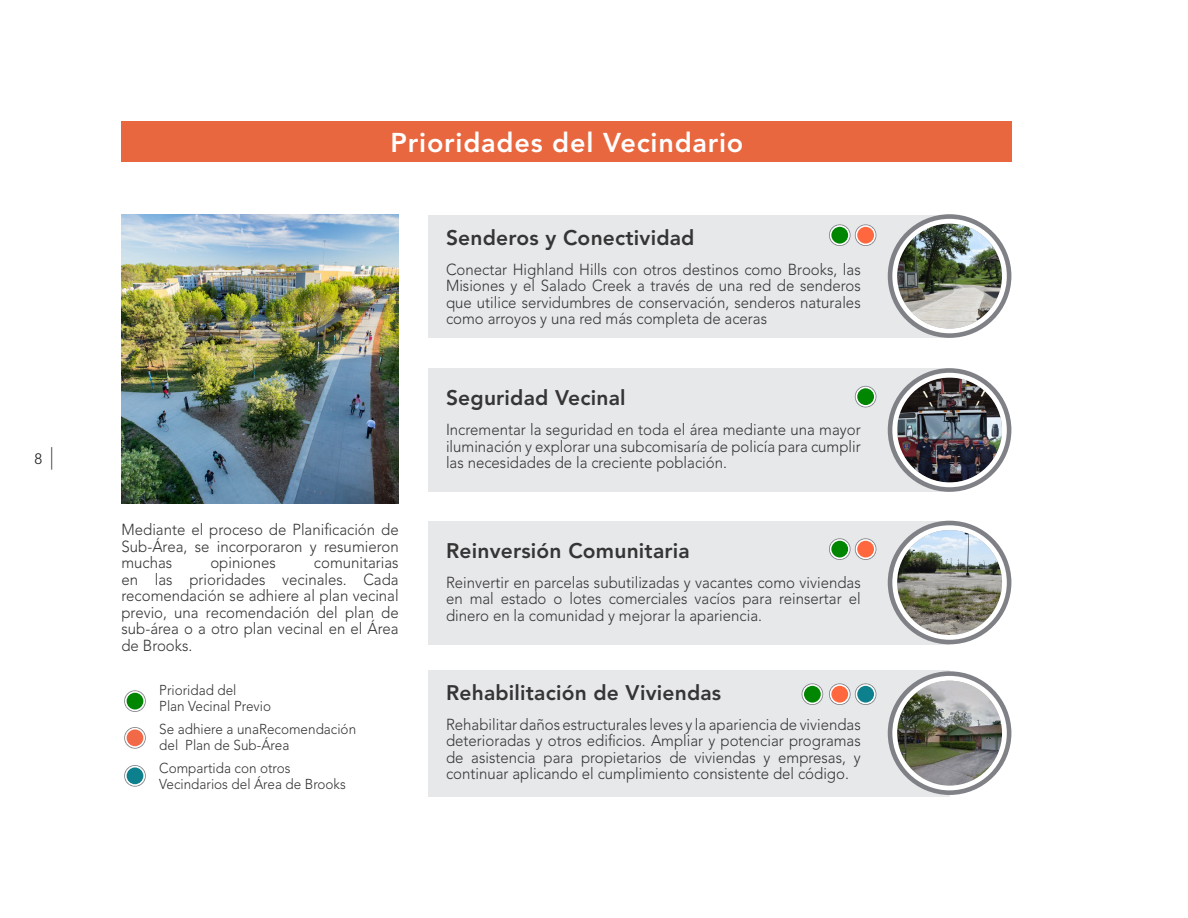
<style>
.page{position:relative;width:1188px;height:918px;background:#fff}
.page>*{position:absolute;margin:0;border:0;box-sizing:border-box;transform-origin:0 0}
.Page_Heading{font:800 27px "Avenir LT Std";letter-spacing:.03em;color:#fff}
.Normal_Paragraph{font:800 21px "Avenir LT Std";letter-spacing:.01em;color:#363536}
.Normal_Paragraph-2{font:300 15.9px/16.5px "Avenir LT Std";color:#363536;text-align:justify;scale:.94 1}
.Page_Numbers{font:300 15px "Avenir LT Std";color:#231f20}
.Normal_Paragraph-3{font:300 14.25px/16.5px "Avenir LT Std";color:#363536;scale:.94 1}
.s1{font-size:22.5px}
</style>
<div class="page">
<div style="left:122px;top:122px;width:890px;height:40px;background:#e9673e"></div>
<img style="left:122px;top:214px;width:277px;height:289px">
<div style="left:428px;top:368px;width:522px;height:124px;background:#e7e8ea"></div>
<div style="left:428px;top:215px;width:522px;height:123px;background:#e7e8ea"></div>
<div style="left:428px;top:521px;width:522px;height:123px;background:#e7e8ea"></div>
<div style="left:428px;top:670px;width:522px;height:126px;background:#e7e8ea"></div>
<svg style="left:888px;top:368px;width:123px;height:124px;fill:#818287"></svg>
<svg style="left:888px;top:214px;width:123px;height:124px;fill:#808186"></svg>
<svg style="left:888px;top:521px;width:123px;height:123px;fill:#808186"></svg>
<svg style="left:888px;top:671px;width:123px;height:124px;fill:#808186"></svg>
<img style="left:897px;top:378px;width:105px;height:104px;border-radius:52px">
<div style="left:892px;top:373px;width:115px;height:114px;border:5px solid #fff;border-radius:50%"></div>
<img style="left:897px;top:224px;width:105px;height:105px;border-radius:52px">
<div style="left:892px;top:219px;width:115px;height:114px;border:5px solid #fff;border-radius:50%"></div>
<img style="left:897px;top:530px;width:105px;height:105px;border-radius:52px">
<div style="left:892px;top:525px;width:115px;height:115px;border:5px solid #fff;border-radius:50%"></div>
<img style="left:897px;top:681px;width:105px;height:105px;border-radius:52px">
<div style="left:892px;top:676px;width:115px;height:114px;border:5px solid #fff;border-radius:50%"></div>
<svg style="left:855px;top:683px;width:21px;height:22px"></svg>
<div style="left:856px;top:685px;width:19px;height:18px;background:#0d808d;border-radius:50%"></div>
<div style="left:856px;top:684px;width:20px;height:20px;border:2px solid #fff;border-radius:50%"></div>
<svg style="left:855px;top:224px;width:21px;height:22px"></svg>
<div style="left:856px;top:226px;width:19px;height:18px;background:#ff683e;border-radius:50%"></div>
<div style="left:856px;top:225px;width:20px;height:20px;border:2px solid #fff;border-radius:50%"></div>
<svg style="left:855px;top:386px;width:21px;height:21px"></svg>
<div style="left:856px;top:387px;width:19px;height:19px;background:#008600;border-radius:50%"></div>
<div style="left:856px;top:387px;width:20px;height:20px;border:2px solid #fff;border-radius:50%"></div>
<svg style="left:855px;top:538px;width:21px;height:22px"></svg>
<div style="left:856px;top:540px;width:19px;height:18px;background:#ff683e;border-radius:50%"></div>
<div style="left:856px;top:539px;width:20px;height:20px;border:2px solid #fff;border-radius:50%"></div>
<svg style="left:829px;top:683px;width:22px;height:22px"></svg>
<div style="left:831px;top:685px;width:18px;height:18px;background:#ff683e;border-radius:50%"></div>
<div style="left:830px;top:684px;width:20px;height:20px;border:2px solid #fff;border-radius:50%"></div>
<svg style="left:829px;top:224px;width:22px;height:22px"></svg>
<div style="left:831px;top:226px;width:18px;height:18px;background:#008600;border-radius:50%"></div>
<div style="left:830px;top:225px;width:20px;height:20px;border:2px solid #fff;border-radius:50%"></div>
<svg style="left:124px;top:690px;width:22px;height:22px"></svg>
<div style="left:126px;top:692px;width:18px;height:18px;background:#008600;border-radius:50%"></div>
<div style="left:125px;top:691px;width:20px;height:20px;border:2px solid #fff;border-radius:50%"></div>
<svg style="left:829px;top:538px;width:22px;height:22px"></svg>
<div style="left:831px;top:540px;width:18px;height:18px;background:#008600;border-radius:50%"></div>
<div style="left:830px;top:539px;width:20px;height:20px;border:2px solid #fff;border-radius:50%"></div>
<svg style="left:802px;top:683px;width:21px;height:22px"></svg>
<div style="left:803px;top:685px;width:19px;height:18px;background:#008600;border-radius:50%"></div>
<div style="left:802px;top:684px;width:20px;height:20px;border:2px solid #fff;border-radius:50%"></div>
<svg style="left:124px;top:727px;width:22px;height:22px"></svg>
<div style="left:126px;top:729px;width:18px;height:18px;background:#f16947;border-radius:50%"></div>
<div style="left:125px;top:728px;width:20px;height:20px;border:2px solid #fff;border-radius:50%"></div>
<svg style="left:124px;top:765px;width:22px;height:22px"></svg>
<div style="left:126px;top:767px;width:18px;height:18px;background:#0d808d;border-radius:50%"></div>
<div style="left:125px;top:766px;width:20px;height:20px;border:2px solid #fff;border-radius:50%"></div>
<p class="Page_Numbers" style="left:34px;top:450px;width:20px">8 <span class="s1">|</span></p>
<p class="Page_Heading" style="left:391px;top:127px;width:354px">Prioridades del Vecindario</p>
<p class="Normal_Paragraph" style="left:446px;top:225px;width:250px">Senderos y Conectividad</p>
<p class="Normal_Paragraph-2" style="left:446px;top:261px;width:443px">Conectar Highland Hills con otros destinos como Brooks, las Misiones y el Salado Creek a través de una red de senderos que utilice servidumbres de conservación, senderos naturales como arroyos y una red más completa de aceras</p>
<p class="Normal_Paragraph-2" style="left:122px;top:522px;width:296px">Mediante el proceso de Planificación de Sub-Área, se incorporaron y resumieron muchas</p>
<p class="Normal_Paragraph-2" style="left:122px;top:555px;width:296px;text-indent:192px">comunitarias en las prioridades vecinales. Cada recomendación se adhiere al plan vecinal previo, una recomendación del plan de sub-área o a otro plan vecinal en el Área de Brooks.</p>
<p class="Normal_Paragraph-2" style="left:210px;top:555px;width:71px">opiniones</p>
<p class="Normal_Paragraph-3" style="left:159px;top:682px;width:120px">Prioridad del<br>Plan Vecinal Previo</p>
<p class="Normal_Paragraph-3" style="left:159px;top:721px;width:211px">Se adhiere a unaRecomendación del Plan de Sub-Área</p>
<p class="Normal_Paragraph-3" style="left:159px;top:760px;width:141px">Compartida con otros</p>
<p class="Normal_Paragraph-3" style="left:159px;top:776px;width:200px">Vecindarios del Área de Brooks</p>
<p class="Normal_Paragraph" style="left:446px;top:385px;width:181px">Seguridad Vecinal</p>
<p class="Normal_Paragraph-2" style="left:446px;top:421px;width:443px">Incrementar la seguridad en toda el área mediante una mayor iluminación y explorar una subcomisaría de policía para cumplir las necesidades de la creciente población.</p>
<p class="Normal_Paragraph" style="left:446px;top:538px;width:245px">Reinversión Comunitaria</p>
<p class="Normal_Paragraph-2" style="left:446px;top:574px;width:443px">Reinvertir en parcelas subutilizadas y vacantes como viviendas en mal estado o lotes comerciales vacíos para reinsertar el dinero en la comunidad y mejorar la apariencia.</p>
<p class="Normal_Paragraph" style="left:446px;top:680px;width:277px">Rehabilitación de Viviendas</p>
<p class="Normal_Paragraph-2" style="left:446px;top:716px;width:443px">Rehabilitar daños estructurales leves y la apariencia de viviendas deterioradas y otros edificios. Ampliar y potenciar programas de asistencia para propietarios de viviendas y empresas, y continuar aplicando el cumplimiento consistente del código.</p>
</div>
